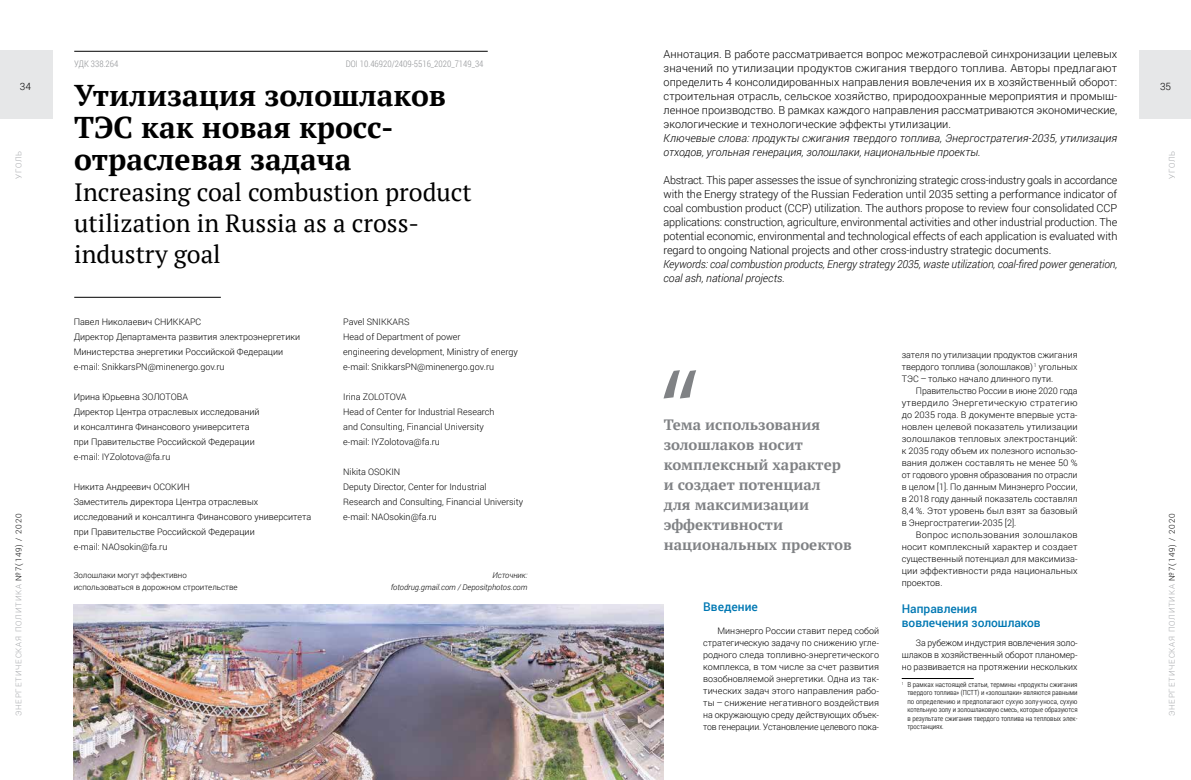
<style>
.page{position:relative;width:1191px;height:780px;background:#fff}
.page>*{position:absolute;margin:0;border:0;box-sizing:border-box;transform-origin:0 0}
.t1{font:700 30px/32px "PT Serif";color:#000}
.t2{font:25px/31px "PT Serif";color:#000}
.t3{font:700 15px/20px "PT Serif";color:#808285}
.t4{font:500 12px/14.4px "Roboto";color:#0178b3}
.t5{font:300 11px/14px "Roboto";letter-spacing:-.01em;color:#000;text-align:justify}
.t6{font:italic 300 11px/14px "Roboto";color:#000}
.t7{font:300 10px "Roboto";color:#000}
.t8{font:300 9px/12px "Roboto";color:#000}
.t9{font:300 9px "Roboto Condensed";color:#939598}
.t10{font:300 8px "Roboto";letter-spacing:.1em;color:#a7a9ac}
.t11{font:300 8px/12px "Roboto";color:#000}
.t12{font:italic 300 8px/12px "Roboto";color:#000;text-align:right}
.t13{font:300 8px "Roboto";letter-spacing:.09em;color:#a5a7aa}
.t14{font:300 7px/8.4px "Roboto Condensed";letter-spacing:.005em;color:#000;text-align:justify}
.s1{color:#000}
</style>
<div class="page">
<div style="left:1139px;top:51px;width:52px;height:68px;background:#e6e7e8"></div>
<div style="left:0;top:51px;width:52px;height:68px;background:#e6e7e8"></div>
<svg style="left:663px;top:370px;width:33px;height:28px"></svg>
<hr style="left:74px;top:51px;width:414px;height:1px;background:#000">
<hr style="left:74px;top:297px;width:147px;height:1px;background:#000">
<hr style="left:901px;top:678px;width:72px;height:1px;background:#000">
<img style="left:74px;top:604px;width:589px;height:176px">
<p class="t5" style="left:663px;top:46px;width:455px">Аннотация. В работе рассматривается вопрос межотраслевой синхронизации целевых значений по утилизации продуктов сжигания твердого топлива. Авторы предлагают определить 4 консолидированных направления вовлечения их в хозяйственный оборот: строительная отрасль, сельское хозяйство, природоохранные мероприятия и промыш&shy;ленное производство. В рамках каждого направления рассматриваются экономические, экологические и технологические эффекты утилизации.</p>
<p class="t6" style="left:663px;top:130px;width:455px">Ключевые слова: продукты сжигания твердого топлива, Энергостратегия‑2035, утилизация отходов, угольная генерация, золошлаки, национальные проекты.</p>
<p class="t5" style="left:663px;top:172px;width:455px">Abstract. This paper assesses the issue of synchronizing strategic cross-industry goals in accordance with the Energy strategy of the Russian Federation until 2035 setting a performance indicator of coal combustion product (CCP) utilization. The authors propose to review four consolidated CCP applications: construction, agriculture, environmental activities and other industrial production. The potential economic, environmental and technological effects of each application is evaluated with regard to ongoing National projects and other cross-industry strategic documents.</p>
<p class="t6" style="left:663px;top:256px;width:455px">Keywords: coal combustion products, Energy strategy 2035, waste utilization, coal-fired power generation, coal ash, national projects.</p>
<p class="t9" style="left:74px;top:57px;width:46px">УДК 338.264</p>
<p class="t9" style="left:346px;top:57px;width:139px">DOI 10.46920/2409-5516_2020_7149_34</p>
<p class="t7" style="left:20px;top:80px;width:13px">34</p>
<p class="t7" style="left:1160px;top:80px;width:13px">35</p>
<h1 class="t1" style="left:74px;top:79px;width:373px">Утилизация золошлаков<br>ТЭС как новая кросс&shy;отраслевая задача</h1>
<h2 class="t2" style="left:74px;top:176px;width:399px">Increasing coal combustion product utilization in Russia as a cross&shy;industry goal</h2>
<p class="t13" style="left:13px;top:179px;width:30px;rotate:-90deg">УГОЛЬ</p>
<p class="t13" style="left:1166px;top:179px;width:30px;rotate:-90deg">УГОЛЬ</p>
<p class="t8" style="left:343px;top:313px;width:176px;line-height:15px">Pavel SNIKKARS<br>Head of Department of power<br>engineering development, Ministry of energy e-mail: SnikkarsPN@minenergo.gov.ru</p>
<p class="t8" style="left:343px;top:388px;width:153px;line-height:15px">Irina ZOLOTOVA<br>Head of Center for Industrial Research and Consulting, Financial University e-mail: IYZolotova@fa.ru</p>
<p class="t8" style="left:343px;top:463px;width:181px;line-height:15px">Nikita OSOKIN<br>Deputy Director, Center for Industrial<br>Research and Consulting, Financial University e-mail: NAOsokin@fa.ru</p>
<p class="t8" style="left:74px;top:313px;width:228px;line-height:15px">Павел Николаевич СНИККАРС<br>Директор Департамента развития электроэнергетики Министерства энергетики Российской Федерации e-mail: SnikkarsPN@minenergo.gov.ru</p>
<p class="t8" style="left:74px;top:388px;width:187px;line-height:15px">Ирина Юрьевна ЗОЛОТОВА<br>Директор Центра отраслевых исследований и консалтинга Финансового университета при Правительстве Российской Федерации e-mail: IYZolotova@fa.ru</p>
<p class="t8" style="left:74px;top:478px;width:239px;line-height:15px">Никита Андреевич ОСОКИН<br>Заместитель директора Центра отраслевых исследований и консалтинга Финансового университета при Правительстве Российской Федерации<br>e-mail: NAOsokin@fa.ru</p>
<p class="t8" style="left:901px;top:348px;width:177px;text-align:justify">зателя по утилизации продуктов сжигания твердого топлива (золошлаков) <sup>1</sup> угольных ТЭС – только начало длинного пути.</p>
<p class="t8" style="left:901px;top:384px;width:177px;text-align:justify;text-indent:14px">Правительство России в июне 2020 года утвердило Энергетическую стратегию до 2035 года. В документе впервые уста&shy;новлен целевой показатель утилизации золошлаков тепловых электростанций: к 2035 году объем их полезного использо&shy;вания должен составлять не менее 50 % от годового уровня образования по отрасли в целом [1]. По данным Минэнерго России, в 2018 году данный показатель составлял 8,4 %. Этот уровень был взят за базовый в Энергостратегии‑2035 [2].</p>
<p class="t8" style="left:901px;top:528px;width:177px;text-align:justify;text-indent:14px">Вопрос использования золошлаков носит комплексный характер и создает существенный потенциал для максимиза&shy;ции эффективности ряда национальных проектов.</p>
<h3 class="t4" style="left:901px;top:600px;width:140px">Направления вовлечения золошлаков</h3>
<p class="t8" style="left:901px;top:636px;width:177px;text-align:justify;text-indent:14px">За рубежом индустрия вовлечения золо&shy;шлаков в хозяйственный оборот планомер&shy;но развивается на протяжении нескольких</p>
<p class="t14" style="left:907px;top:680px;width:172px;text-indent:-6px"><sup>1</sup> В рамках настоящей статьи, термины «продукты сжигания твердого топлива» (ПСТТ) и «золошлаки» являются равными по определению и предполагают сухую золу-уноса, сухую котельную золу и золошлаковую смесь, которые образуются в результате сжигания твердого топлива на тепловых элек&shy;тростанциях.</p>
<h3 class="t3" style="left:663px;top:414px;width:189px">Тема использования золошлаков носит комплексный характер и создает потенциал<br>для максимизации эффективности национальных проектов</h3>
<p class="t10" style="left:13px;top:716px;width:204px;rotate:-90deg">ЭНЕРГЕТИЧЕСКАЯ ПОЛИТИКА <span class="s1">№7(149) / 2020</span></p>
<p class="t10" style="left:1166px;top:716px;width:204px;rotate:-90deg">ЭНЕРГЕТИЧЕСКАЯ ПОЛИТИКА <span class="s1">№7(149) / 2020</span></p>
<p class="t11" style="left:74px;top:568px;width:165px">Золошлаки могут эффективно использоваться в дорожном строительстве</p>
<p class="t12" style="left:391px;top:568px;width:138px">Источник:<br>fotodrug.gmail.com / Depositphotos.com</p>
<h3 class="t4" style="left:703px;top:599px;width:56px">Введение</h3>
<p class="t8" style="left:703px;top:624px;width:177px;text-align:justify;text-indent:14px">Минэнерго России ставит перед собой стратегическую задачу по снижению угле&shy;родного следа топливно-энергетического комплекса, в том числе за счет развития возобновляемой энергетики. Одна из так&shy;тических задач этого направления рабо&shy;ты – снижение негативного воздействия на окружающую среду действующих объек&shy;тов генерации. Установление целевого пока-</p>
</div>
